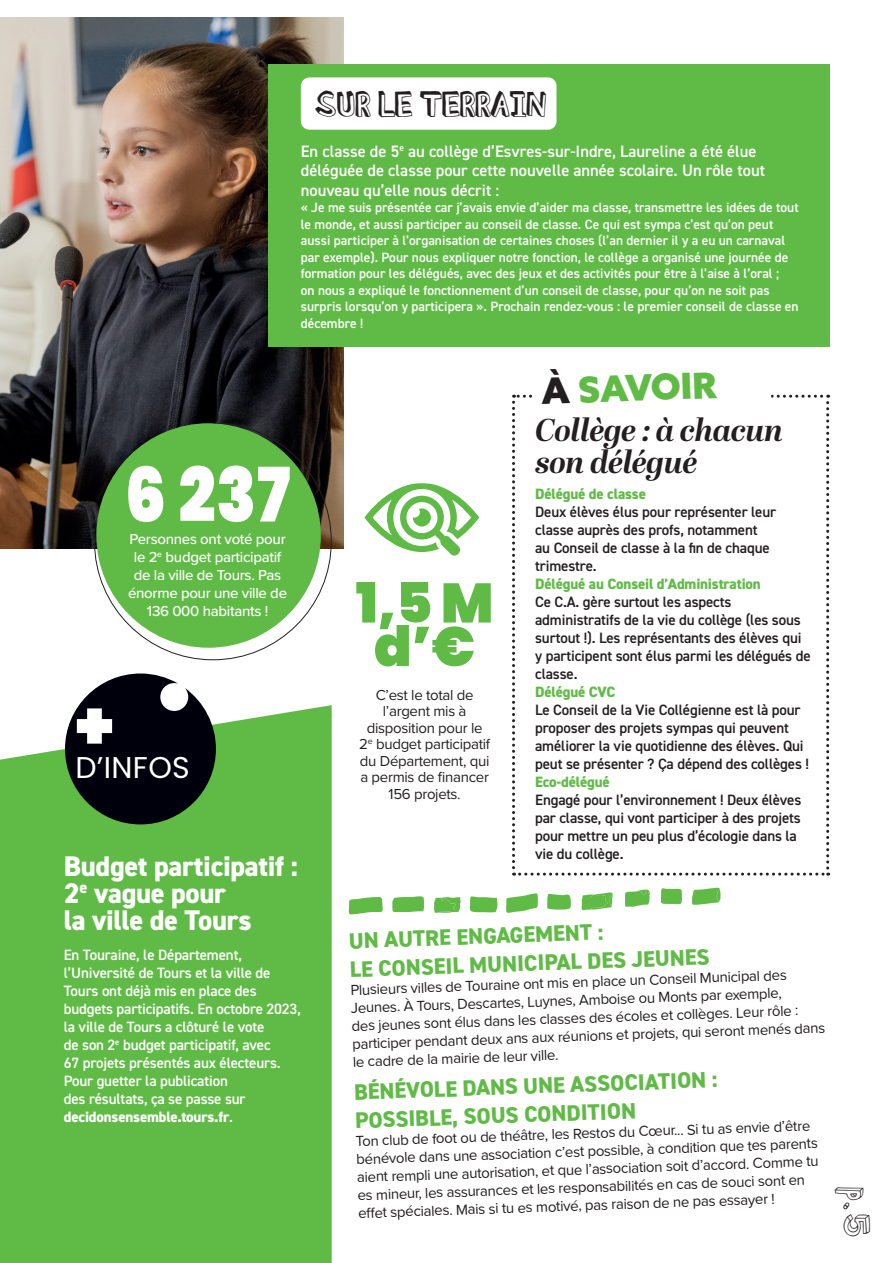
<style>
.page{position:relative;width:893px;height:1263px;background:#fff}
.page>*{position:absolute;margin:0;border:0;box-sizing:border-box;transform-origin:0 0}
.t1{font:900 75px "Poppins";color:#fff;scale:.87 1}
.t2{font:900 69px "Poppins";color:#fff}
.t3{font:900 55.5px/43.5px "Poppins";color:#60bb46;text-align:center}
.t4{font:900 36px "Azo Sans";color:#60bb46}
.t5{font:36px "Blockhead OT";color:#231f20}
.t6{font:34.5px "Blockhead OT Dark Side";letter-spacing:-.05em;color:#231f20}
.t7{font:italic 700 31.5px/31.5px "Abril Display";letter-spacing:-.015em;color:#231f20}
.t8{font:30px "Poppins";letter-spacing:.01em;color:#fff}
.t9{font:800 28.5px/27px "DIN2014";letter-spacing:-.01em;color:#fff}
.t10{font:800 22.5px/28.5px "DIN2014";color:#60bb46}
.t11{font:600 16.5px/19.5px "DIN2014";color:#fff}
.t12{font:15px/18px "Proxima Nova";letter-spacing:-.02em;color:#231f20}
.t13{font:600 15px/18px "DIN2014";letter-spacing:-.01em;color:#231f20}
.t14{font:600 15px/18px "DIN2014";letter-spacing:-.01em;color:#fff}
.t15{font:500 15px/18px "Proxima Nova";letter-spacing:-.02em;color:#fff;text-align:center}
.t16{font:800 15px "DIN2014";letter-spacing:-.01em;color:#60bb46}
.t17{font:600 13.5px/16.5px "DIN2014";color:#fff}
.s1{font-weight:800}
.s2{color:#231f20}
</style>
<div class="page">
<img style="left:0;top:18px;width:343px;height:531px">
<div style="left:268px;top:64px;width:561px;height:283px;background:#60bb46"></div>
<div style="left:301px;top:77px;width:255px;height:53px;background:#fff;border-radius:9px"></div>
<svg style="left:349px;top:897px;width:34px;height:17px"></svg>
<svg style="left:506px;top:893px;width:32px;height:20px"></svg>
<svg style="left:392px;top:896px;width:32px;height:16px"></svg>
<svg style="left:470px;top:896px;width:28px;height:16px"></svg>
<svg style="left:547px;top:894px;width:24px;height:16px"></svg>
<svg style="left:661px;top:888px;width:21px;height:16px"></svg>
<svg style="left:582px;top:892px;width:31px;height:18px"></svg>
<svg style="left:692px;top:888px;width:29px;height:17px"></svg>
<svg style="left:625px;top:889px;width:25px;height:18px"></svg>
<svg style="left:434px;top:897px;width:27px;height:16px"></svg>
<svg style="left:364px;top:483px;width:115px;height:73px"></svg>
<svg style="left:94px;top:422px;width:238px;height:239px"></svg>
<div style="left:0;top:705px;width:332px;height:558px;background:#60bb46"></div>
<svg style="left:512px;top:394px;width:317px;height:482px"></svg>
<svg style="left:65px;top:673px;width:151px;height:151px;background:#2c3633"></svg>
<p class="t6" style="left:315px;top:74px;width:233px">SUR LE TERRAIN</p>
<p class="t11" style="left:301px;top:141px;width:466px">En classe de 5<sup>e</sup> au collège d’Esvres-sur-Indre, Laureline a été élue déléguée de classe pour cette nouvelle année scolaire. Un rôle tout nouveau qu’elle nous décrit :</p>
<p class="t17" style="left:301px;top:199px;width:499px">« Je me suis présentée car j’avais envie d’aider ma classe, transmettre les idées de tout le monde, et aussi participer au conseil de classe. Ce qui est sympa c’est qu’on peut aussi participer à l’organisation de certaines choses (l’an dernier il y a eu un carnaval par exemple). Pour nous expliquer notre fonction, le collège a organisé une journée de formation pour les délégués, avec des jeux et des activités pour être à l’aise à l’oral ;<br>on nous a expliqué le fonctionnement d’un conseil de classe, pour qu’on ne soit pas surpris lorsqu’on y participera ». Prochain rendez-vous : le premier conseil de classe en décembre !</p>
<p class="t1" style="left:125px;top:452px;width:192px">6 237</p>
<p class="t15" style="left:128px;top:530px;width:160px">Personnes ont voté pour le 2<sup>e</sup> budget participatif de la ville de Tours. Pas énorme pour une ville de<br>136 000 habitants !</p>
<p class="t2" style="left:75px;top:685px;width:40px">+</p>
<p class="t8" style="left:75px;top:750px;width:116px">D’INFOS</p>
<p class="t9" style="left:64px;top:852px;width:236px">Budget participatif :<br>2<sup>e</sup> vague pour<br>la ville de Tours</p>
<p class="t14" style="left:64px;top:946px;width:239px">En Touraine, le Département, l’Université de Tours et la ville de<br>Tours ont déjà mis en place des budgets participatifs. En octobre 2023, la ville de Tours a clôturé le vote<br>de son 2<sup>e</sup> budget participatif, avec<br>67 projets présentés aux électeurs.<br>Pour guetter la publication<br>des résultats, ça se passe sur <span class="s1">decidonsensemble.tours.fr</span>.</p>
<p class="t3" style="left:356px;top:582px;width:139px">1,5 M d’€</p>
<p class="t12" style="left:359px;top:686px;width:132px;line-height:16.5px;text-align:center">C’est le total de l’argent mis à disposition pour le<br>2<sup>e</sup> budget participatif du Département, qui a permis de financer<br>156 projets.</p>
<p class="t4" style="left:540px;top:367px;width:177px;rotate:-2deg"><span class="s2">À</span> SAVOIR</p>
<p class="t7" style="left:535px;top:416px;width:249px">Collège : à chacun son délégué</p>
<p class="t16" style="left:535px;top:484px;width:112px">Délégué de classe</p>
<p class="t13" style="left:535px;top:503px;width:243px">Deux élèves élus pour représenter leur classe auprès des profs, notamment au Conseil de classe à la fin de chaque trimestre.</p>
<p class="t16" style="left:535px;top:574px;width:227px">Délégué au Conseil d’Administration</p>
<p class="t13" style="left:535px;top:593px;width:277px">Ce C.A. gère surtout les aspects administratifs de la vie du collège (les sous surtout !). Les représentants des élèves qui y participent sont élus parmi les délégués de classe.</p>
<p class="t16" style="left:535px;top:682px;width:82px">Délégué CVC</p>
<p class="t13" style="left:535px;top:701px;width:275px">Le Conseil de la Vie Collégienne est là pour proposer des projets sympas qui peuvent améliorer la vie quotidienne des élèves. Qui peut se présenter ? Ça dépend des collèges !</p>
<p class="t16" style="left:535px;top:772px;width:76px">Eco-délégué</p>
<p class="t13" style="left:535px;top:791px;width:268px">Engagé pour l’environnement ! Deux élèves par classe, qui vont participer à des projets pour mettre un peu plus d’écologie dans la vie du collège.</p>
<p class="t10" style="left:348px;top:926px;width:361px;rotate:-2deg">UN AUTRE ENGAGEMENT :<br>LE CONSEIL MUNICIPAL DES JEUNES</p>
<p class="t12" style="left:350px;top:980px;width:475px;rotate:-2deg">Plusieurs villes de Touraine ont mis en place un Conseil Municipal des Jeunes. À Tours, Descartes, Luynes, Amboise ou Monts par exemple,<br>des jeunes sont élus dans les classes des écoles et collèges. Leur rôle : participer pendant deux ans aux réunions et projets, qui seront menés dans le cadre de la mairie de leur ville.</p>
<p class="t10" style="left:354px;top:1078px;width:365px;rotate:-2deg">BÉNÉVOLE DANS UNE ASSOCIATION :<br>POSSIBLE, SOUS CONDITION</p>
<p class="t12" style="left:355px;top:1131px;width:463px;rotate:-2deg">Ton club de foot ou de théâtre, les Restos du Cœur... Si tu as envie d’être bénévole dans une association c’est possible, à condition que tes parents aient rempli une autorisation, et que l’association soit d’accord. Comme tu es mineur, les assurances et les responsabilités en cas de souci sont en eff et spéciales. Mais si tu es motivé, pas raison de ne pas essayer !</p>
<p class="t5" style="left:888px;top:1185px;width:53px;rotate:90deg">p.5</p>
</div>
